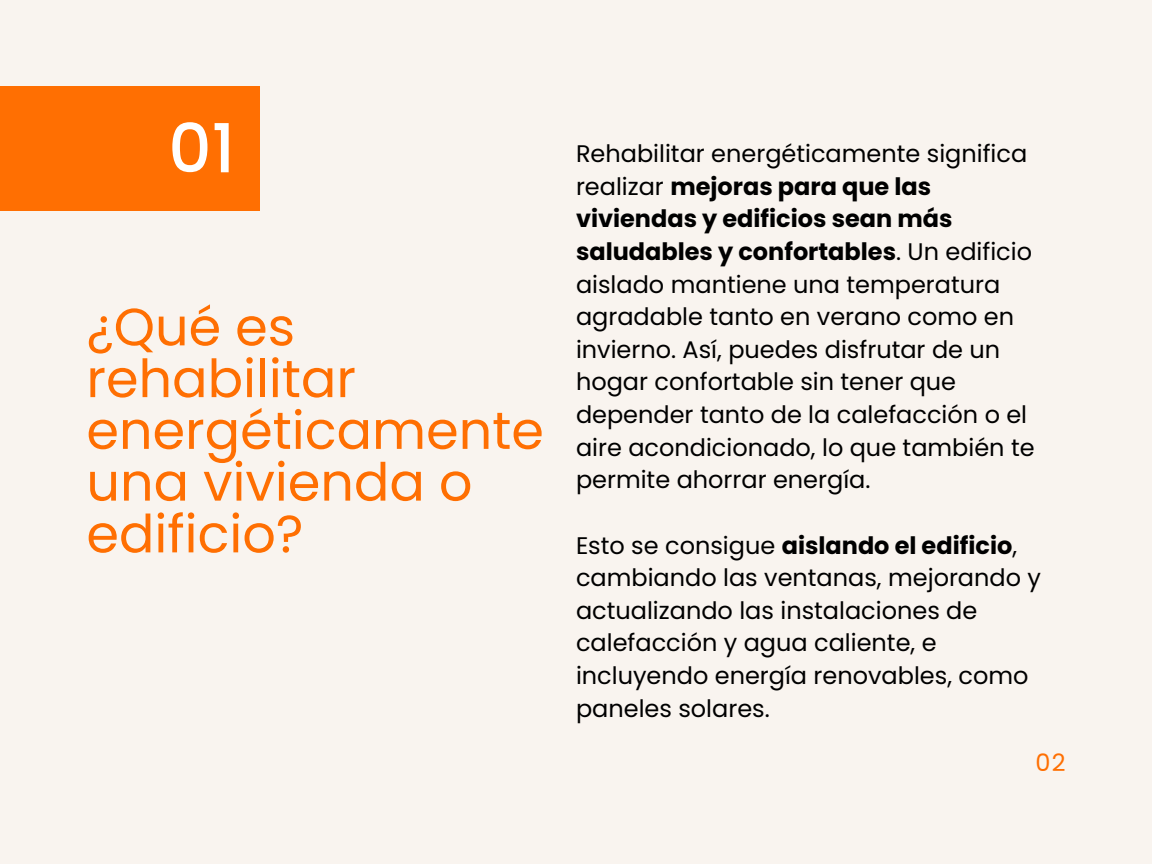
<style>
.page{position:relative;width:1152px;height:864px;background:#f9f4ef}
.page>*{position:absolute;margin:0;border:0;box-sizing:border-box;transform-origin:0 0}
.t1{font:500 67.5px "Poppins";color:#fff}
.t2{font:52.5px/51.8px "Poppins";color:#ff6f02}
.t3{font:24px/32.7px "Poppins";color:#000}
.t4{font:24px "Poppins";color:#ff6f02}
.s1{font-weight:700}
</style>
<div class="page">
<div style="left:0;top:86px;width:259px;height:125px;background:#ff6f02"></div>
<h1 class="t1" style="left:168px;top:101px;width:68px">01</h1>
<p class="t2" style="left:86px;top:301px;width:459px">¿Qué es rehabilitar energéticamente una vivienda o edificio?</p>
<p class="t3" style="left:576px;top:137px;width:460px">Rehabilitar energéticamente significa realizar <span class="s1">mejoras para que las viviendas y edificios sean más saludables y confortables</span>. Un edificio aislado mantiene una temperatura agradable tanto en verano como en invierno. Así, puedes disfrutar de un hogar confortable sin tener que depender tanto de la calefacción o el aire acondicionado, lo que también te permite ahorrar energía.</p>
<p class="t3" style="left:576px;top:529px;width:467px">Esto se consigue <span class="s1">aislando el edificio</span>, cambiando las ventanas, mejorando y actualizando las instalaciones de calefacción y agua caliente, e incluyendo energía renovables, como paneles solares.</p>
<p class="t4" style="left:1036px;top:746px;width:32px">02</p>
</div>
